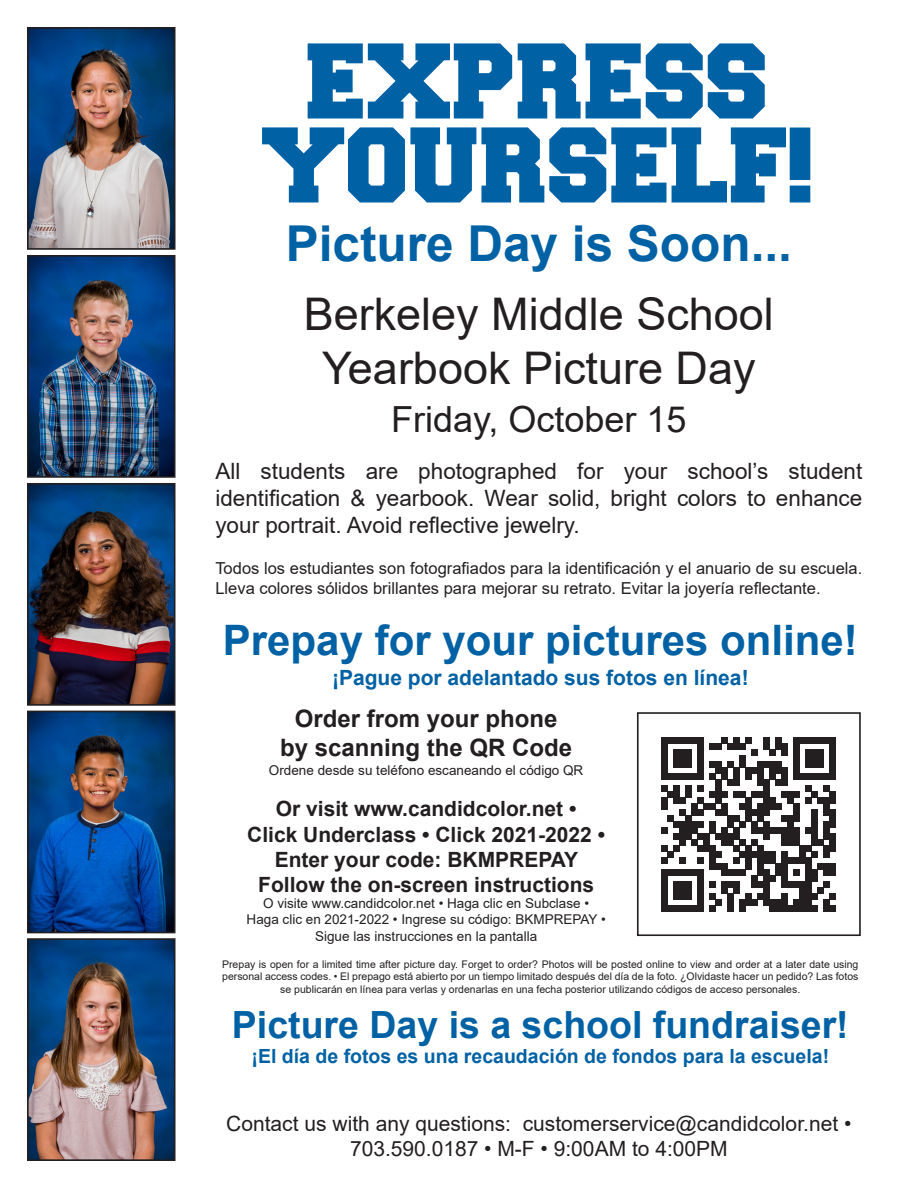
<style>
.page{position:relative;width:918px;height:1188px;background:#fff}
.page>*{position:absolute;margin:0;border:0;box-sizing:border-box;transform-origin:0 0}
.t1{font:90px/84px "Freshman";color:#0061a4;text-align:center}
.t2{font:700 49.5px "Arial";color:#0061a4}
.t3{font:45px "Arial";color:#231f20}
.t4{font:700 42px "Arial";color:#0061a4}
.t5{font:700 37.5px "Arial";color:#0061a4}
.t6{font:36px "Arial";color:#231f20}
.t7{font:700 24px "Arial";color:#231f20}
.t8{font:22.5px/27px "Arial";color:#231f20;text-align:justify}
.t9{font:700 21px "Arial";color:#231f20}
.t10{font:21px/25.2px "Arial";color:#231f20;text-align:center}
.t11{font:700 21px "Arial";color:#0061a4}
.t12{font:700 19.5px "Arial";color:#0061a4}
.t13{font:16.5px/19.8px "Arial";color:#231f20}
.t14{font:13.5px "Arial";color:#231f20}
.t15{font:10.5px/12.6px "Arial";color:#231f20;text-align:center}
</style>
<div class="page">
<img style="left:30px;top:30px;width:142px;height:217px">
<div style="left:27px;top:27px;width:148px;height:223px;border:2px solid #231f20"></div>
<img style="left:30px;top:941px;width:142px;height:217px">
<div style="left:27px;top:938px;width:148px;height:223px;border:2px solid #231f20"></div>
<img style="left:30px;top:486px;width:142px;height:217px">
<div style="left:27px;top:483px;width:148px;height:223px;border:2px solid #231f20"></div>
<img style="left:30px;top:714px;width:142px;height:216px">
<div style="left:27px;top:711px;width:148px;height:222px;border:2px solid #231f20"></div>
<img style="left:30px;top:258px;width:142px;height:217px">
<div style="left:27px;top:255px;width:148px;height:223px;border:2px solid #231f20"></div>
<svg style="left:662px;top:737px;width:174px;height:174px"></svg>
<div style="left:637px;top:712px;width:224px;height:224px;border:2px solid #231f20"></div>
<h1 class="t1" style="left:262px;top:45px;width:555px">EXPRESS<br>YOURSELF!</h1>
<h2 class="t2" style="left:286px;top:208px;width:508px">Picture Day is Soon...</h2>
<p class="t3" style="left:304px;top:283px;width:472px">Berkeley Middle School</p>
<p class="t3" style="left:322px;top:337px;width:435px">Yearbook Picture Day</p>
<p class="t6" style="left:391px;top:395px;width:297px">Friday, October 15</p>
<h3 class="t8" style="left:215px;top:457px;width:648px">All students are photographed for your school’s student identification &amp; yearbook. Wear solid, bright colors to enhance your portrait. Avoid reflective jewelry.</h3>
<h3 class="t13" style="left:215px;top:559px;width:648px">Todos los estudiantes son fotografiados para la identificación y el anuario de su escuela.<br>Lleva colores sólidos brillantes para mejorar su retrato. Evitar la joyería reflectante.</h3>
<p class="t4" style="left:223px;top:611px;width:636px">Prepay for your pictures online!</p>
<p class="t11" style="left:332px;top:663px;width:418px">¡Pague por adelantado sus fotos en línea!</p>
<p class="t7" style="left:295px;top:701px;width:264px">Order from your phone</p>
<p class="t7" style="left:280px;top:730px;width:294px">by scanning the QR Code</p>
<p class="t14" style="left:269px;top:761px;width:316px">Ordene desde su teléfono escaneando el código QR</p>
<p class="t9" style="left:276px;top:794px;width:302px">Or visit www.candidcolor.net •</p>
<p class="t9" style="left:247px;top:819px;width:359px">Click Underclass • Click 2021-2022 •</p>
<p class="t9" style="left:275px;top:845px;width:305px">Enter your code: BKMPREPAY</p>
<p class="t9" style="left:258px;top:870px;width:338px">Follow the on-screen instructions</p>
<p class="t14" style="left:263px;top:894px;width:328px">O visite www.candidcolor.net • Haga clic en Subclase •</p>
<p class="t14" style="left:247px;top:910px;width:361px">Haga clic en 2021-2022 • Ingrese su código: BKMPREPAY •</p>
<p class="t14" style="left:315px;top:927px;width:224px">Sigue las instrucciones en la pantalla</p>
<p class="t15" style="left:222px;top:958px;width:638px">Prepay is open for a limited time after picture day. Forget to order? Photos will be posted online to view and order at a later date using personal access codes. • El prepago está abierto por un tiempo limitado después del día de la foto. ¿Olvidaste hacer un pedido? Las fotos se publicarán en línea para verlas y ordenarlas en una fecha posterior utilizando códigos de acceso personales.</p>
<p class="t5" style="left:232px;top:998px;width:618px">Picture Day is a school fundraiser!</p>
<p class="t12" style="left:252px;top:1043px;width:579px">¡El día de fotos es una recaudación de fondos para la escuela!</p>
<h3 class="t10" style="left:226px;top:1111px;width:627px">Contact us with any questions: customerservice@candidcolor.net •<br>703.590.0187 • M-F • 9:00AM to 4:00PM</h3>
</div>
